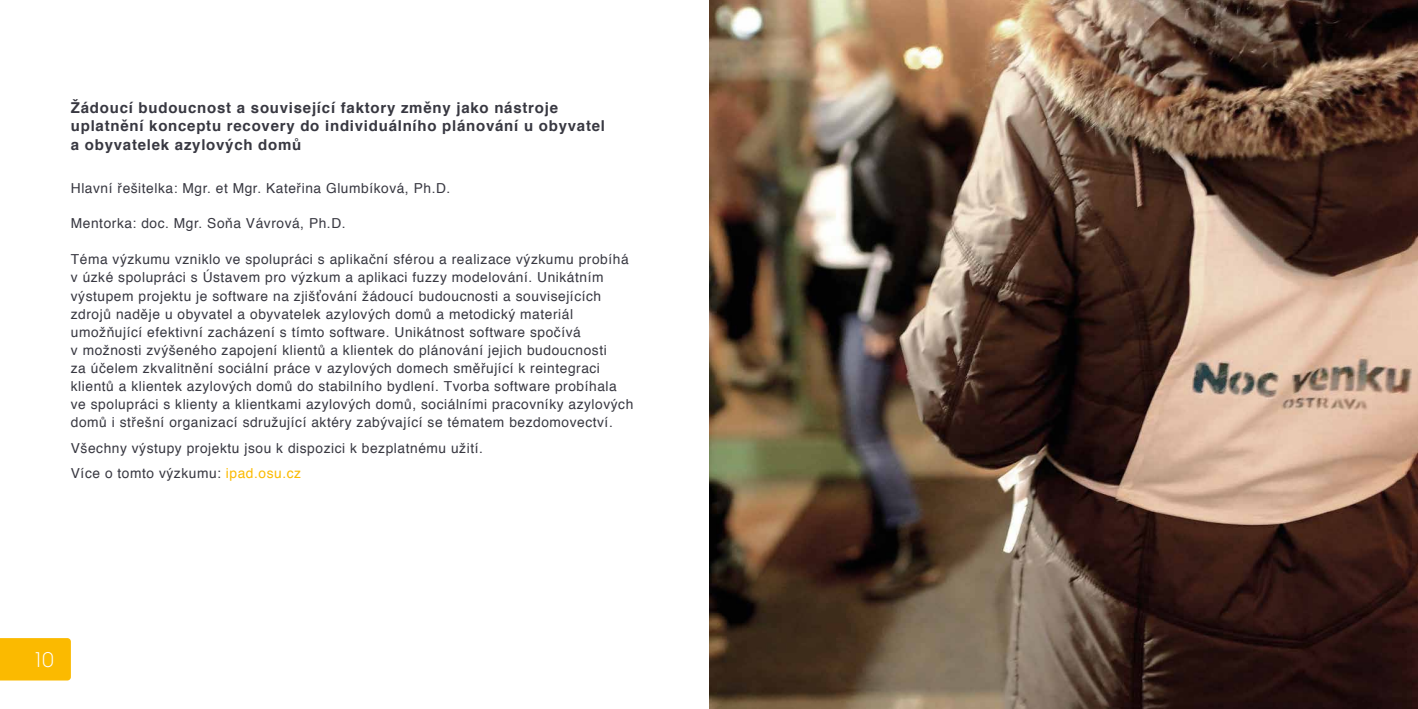
<style>
.page{position:relative;width:1418px;height:709px;background:#fff}
.page>*{position:absolute;margin:0;border:0;box-sizing:border-box;transform-origin:0 0}
.t1{font:300 21.25px "Hurme Geometric Sans 3";color:#fff}
.t2{font:700 15px/18.1px "Helvetica";letter-spacing:.05em;color:#383841}
.t3{font:13.75px/18.1px "Helvetica";letter-spacing:.04em;color:#383841}
.s1{color:#fbba00}
</style>
<div class="page">
<div style="left:0;top:638px;width:71px;height:42px;background:#fbba00"></div>
<img style="left:709px;top:0;width:708px;height:709px">
<p class="t2" style="left:71px;top:99px;width:535px">Žádoucí budoucnost a související faktory změny jako nástroje uplatnění konceptu recovery do individuálního plánování u obyvatel a obyvatelek azylových domů</p>
<p class="t3" style="left:71px;top:179px;width:381px">Hlavní řešitelka: Mgr. et Mgr. Kateřina Glumbíková, Ph.D.</p>
<p class="t3" style="left:71px;top:215px;width:276px">Mentorka: doc. Mgr. Soňa Vávrová, Ph.D.</p>
<p class="t3" style="left:71px;top:251px;width:564px">Téma výzkumu vzniklo ve spolupráci s aplikační sférou a realizace výzkumu probíhá v úzké spolupráci s Ústavem pro výzkum a aplikaci fuzzy modelování. Unikátním výstupem projektu je software na zjišťování žádoucí budoucnosti a souvisejících zdrojů naděje u obyvatel a obyvatelek azylových domů a metodický materiál umožňující efektivní zacházení s tímto software. Unikátnost software spočívá<br>v možnosti zvýšeného zapojení klientů a klientek do plánování jejich budoucnosti<br>za účelem zkvalitnění sociální práce v azylových domech směřující k reintegraci klientů a klientek azylových domů do stabilního bydlení. Tvorba software probíhala ve spolupráci s klienty a klientkami azylových domů, sociálními pracovníky azylových domů i střešní organizací sdružující aktéry zabývající se tématem bezdomovectví.</p>
<p class="t3" style="left:71px;top:435px;width:413px;line-height:25.2px">Všechny výstupy projektu jsou k dispozici k bezplatnému užití.<br>Více o tomto výzkumu: <span class="s1">ipad.osu.cz</span></p>
<h1 class="t1" style="left:35px;top:645px;width:20px">10</h1>
</div>
